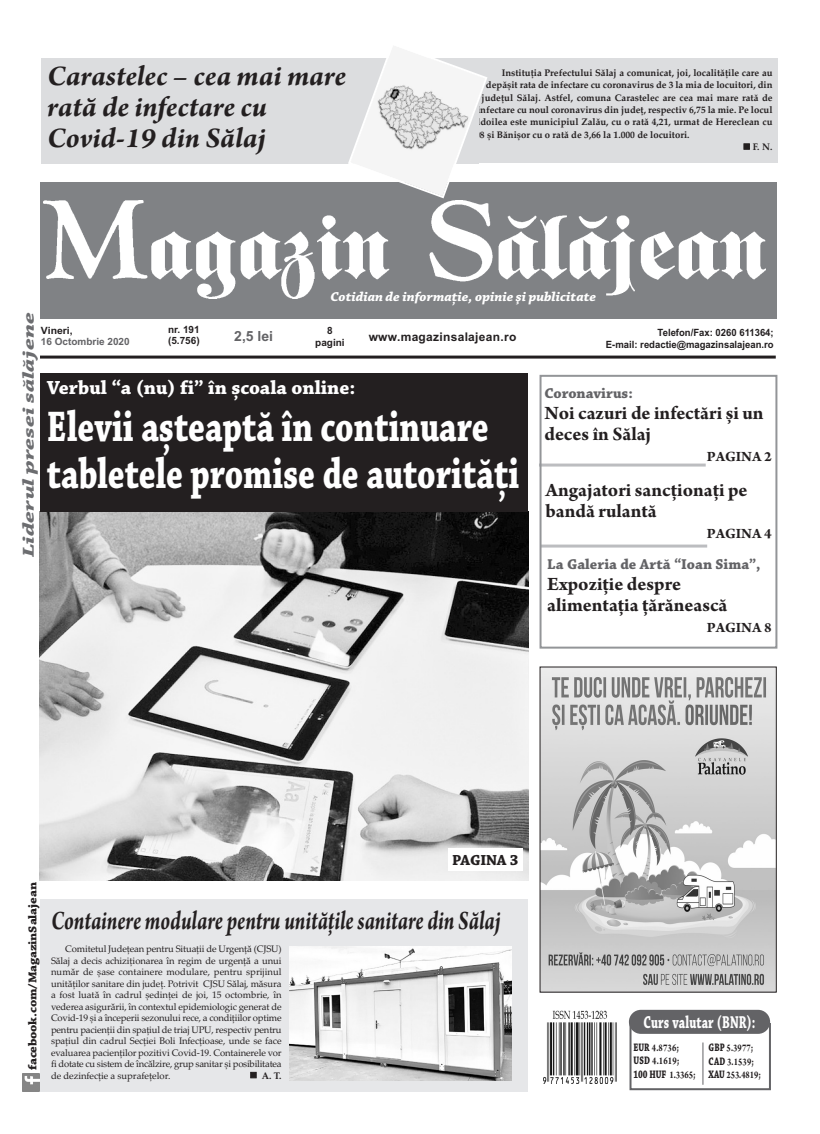
<style>
.page{position:relative;width:820px;height:1134px;background:#fff}
.page>*{position:absolute;margin:0;border:0;box-sizing:border-box;transform-origin:0 0}
.t1{font:700 45px/47px "Chaparral Pro";color:#fff;scale:.75 1}
.t2{font:italic 700 30px/31px "Arno Pro";color:#231f20}
.t3{font:italic 700 28px "Arno Pro";color:#231f20;scale:.75 1}
.t4{font:700 20px/21px "Arno Pro";color:#231f20}
.t5{font:700 20px "Chaparral Pro";color:#fff}
.t6{font:700 18.1px "Chaparral Pro";letter-spacing:.015em;color:#fff;scale:.67 1}
.t7{font:italic 700 16.6px "Chaparral Pro";color:#6c6d70;scale:1.5 1}
.t8{font:700 15.3px "Chaparral Pro";letter-spacing:-.01em;color:#231f20}
.t9{font:700 15px "Chaparral Pro";color:#636366}
.t10{font:700 15px "Arno Pro";color:#231f20}
.t11{font:700 14px "Arial";color:#636366}
.t12{font:italic 700 13.6px "Chaparral Pro";color:#fff}
.t13{font:700 12px "Chaparral Pro";letter-spacing:-.01em;color:#231f20;scale:1.11 1}
.t14{font:700 12px "Arial";letter-spacing:.025em;color:#231f20}
.t15{font:700 11.5px "Chaparral Pro";letter-spacing:-.005em;color:#231f20;scale:.74 1}
.t16{font:700 10.8px/13.7px "Arno Pro";letter-spacing:.015em;color:#231f20;scale:.78 1}
.t17{font:700 10.8px/13.7px "Arno Pro";letter-spacing:.015em;color:#231f20;scale:.79 1}
.t18{font:700 10px/12.5px "Arial";color:#231f20;text-align:right;scale:.95 1}
.t19{font:700 10px/12px "Arial";color:#231f20;text-align:center}
.t20{font:700 10px "Arial";color:#636366}
.t21{font:700 10px "Arial";color:#231f20;scale:1.05 1}
.t22{font:9.5px/11.5px "Palatino Linotype";letter-spacing:-.01em;color:#231f20;text-align:justify}
.t23{font:700 9.5px "Palatino Linotype";color:#231f20}
.s1{font-family:"Chaparral Pro";font-size:11.5px}
.s2{font-size:11.4px}
.s3{font-family:"Arno Pro";font-size:10.8px}
.s4{font-family:"Arno Pro"}
.s5{font-family:"Chaparral Pro";font-size:11.4px}
</style>
<div class="page">
<div style="left:40px;top:899px;width:487px;height:192px;background:#e6e7e9"></div>
<img style="left:22px;top:1074px;width:17px;height:17px">
<div style="left:478px;top:58px;width:299px;height:105px;background:#dcdddf"></div>
<div style="left:42px;top:59px;width:436px;height:105px;background:#dcdddf"></div>
<hr style="left:538px;top:464px;width:167px;height:3px;background:#bcbdc0">
<hr style="left:540px;top:545px;width:167px;height:3px;background:#bcbdc0">
<div style="left:539px;top:375px;width:238px;height:274px;border:2px solid #939598"></div>
<div style="left:40px;top:182px;width:736px;height:136px;background:#808285"></div>
<div style="left:629px;top:1023px;width:141px;height:67px;border:2px solid #636366"></div>
<div style="left:628px;top:1010px;width:141px;height:24px;background:#636366;border-radius:12px"></div>
<hr style="left:702px;top:1042px;width:1px;height:43px;background:#636366">
<img style="left:543px;top:1010px;width:72px;height:73px">
<img style="left:541px;top:668px;width:233px;height:323px">
<hr style="left:40px;top:356px;width:735px;height:3px;background:#231f20">
<img style="left:44px;top:200px;width:721px;height:99px">
<svg style="left:346px;top:58px;width:141px;height:141px"></svg>
<img style="left:40px;top:511px;width:488px;height:370px">
<div style="left:40px;top:374px;width:487px;height:138px;background:#231f20"></div>
<div style="left:448px;top:848px;width:74px;height:23px;background:#fff"></div>
<img style="left:289px;top:946px;width:222px;height:135px">
<h2 class="t2" style="left:47px;top:59px;width:300px">Carastelec – cea mai mare rată de infectare cu<br>Covid-19 din Sălaj</h2>
<p class="t23" style="left:501px;top:67px;width:272px">Instituţia Prefectului Sălaj a comunicat, joi, localităţile care au</p>
<p class="t23" style="left:486px;top:80px;width:288px">depășit rata de infectare cu coronavirus de 3 la mia de locuitori, din</p>
<p class="t23" style="left:481px;top:92px;width:292px">judeţul Sălaj. Astfel, comuna Carastelec are cea mai mare rată de</p>
<p class="t23" style="left:477px;top:104px;width:297px">infectare cu noul coronavirus din judeţ, respectiv 6,75 la mie. Pe locul</p>
<p class="t23" style="left:472px;top:117px;width:301px">aldoilea este municipiul Zalău, cu o rată 4,21, urmat de Hereclean cu</p>
<p class="t23" style="left:468px;top:129px;width:223px">4,08 și Bănișor cu o rată de 3,66 la 1.000 de locuitori.</p>
<p class="t23" style="left:752px;top:141px;width:21px">F. N.</p>
<h3 class="t12" style="left:330px;top:289px;width:267px">Cotidian de informaţie, opinie şi publicitate</h3>
<h3 class="t7" style="left:18px;top:557px;width:165px;rotate:-90deg">Liderul presei sălăjene</h3>
<p class="t21" style="left:41px;top:327px;width:32px">Vineri,</p>
<p class="t20" style="left:41px;top:338px;width:90px">16 Octombrie 2020</p>
<p class="t19" style="left:168px;top:325px;width:33px;line-height:11.1px;text-align:left">nr. 191 (5.756)</p>
<p class="t19" style="left:315px;top:325px;width:31px">8 pagini</p>
<h3 class="t11" style="left:234px;top:330px;width:40px">2,5 lei</h3>
<p class="t14" style="left:368px;top:332px;width:149px">www.magazinsalajean.ro</p>
<h3 class="t5" style="left:47px;top:380px;width:310px">Verbul “a (nu) fi” în școala online:</h3>
<h1 class="t1" style="left:47px;top:408px;width:631px">Elevii așteaptă în continuare tabletele promise de autorități</h1>
<p class="t18" style="left:605px;top:327px;width:178px">Telefon/Fax: 0260 611364;<br>E-mail: redactie@magazinsalajean.ro</p>
<h3 class="t9" style="left:544px;top:387px;width:90px">Coronavirus:</h3>
<h3 class="t4" style="left:544px;top:404px;width:220px">Noi cazuri de infectări și un deces în Sălaj</h3>
<h3 class="t10" style="left:706px;top:451px;width:66px">PAGINA 2</h3>
<h3 class="t4" style="left:545px;top:481px;width:203px">Angajatori sancționați pe bandă rulantă</h3>
<h3 class="t10" style="left:706px;top:528px;width:66px">PAGINA 4</h3>
<h3 class="t9" style="left:547px;top:559px;width:215px">La Galeria de Artă “Ioan Sima”,</h3>
<h3 class="t4" style="left:547px;top:576px;width:181px">Expoziție despre alimentația țărănească</h3>
<h3 class="t10" style="left:706px;top:622px;width:66px">PAGINA 8</h3>
<p class="t13" style="left:28px;top:1070px;width:171px;rotate:-90deg">facebook.com/MagazinSalajean</p>
<h3 class="t8" style="left:452px;top:854px;width:68px">PAGINA 3</h3>
<h3 class="t3" style="left:51px;top:903px;width:600px">Containere modulare pentru unitățile sanitare din Sălaj</h3>
<p class="t22" style="left:51px;top:944px;width:232px;text-indent:14px">Comitetul Judeţean pentru Situaţii de Urgenţă (CJSU)<br>Sălaj a decis achiziţionarea în regim de urgenţă a unui număr de șase containere modulare, pentru sprĳinul unităţilor sanitare din judeţ. Potrivit CJSU Sălaj, măsura a fost luată în cadrul ședinţei de joi, 15 octombrie, în vederea asigurării, în contextul epidemiologic generat de Covid-19 și a începerii sezonului rece, a condiţiilor optime pentru pacienţii din spaţiul de triaj UPU, respectiv pentru spaţiul din cadrul Secţiei Boli Infecţioase, unde se face evaluarea pacienţilor pozitivi Covid-19. Containerele vor fi dotate cu sistem de încălzire, grup sanitar și posibilitatea de dezinfecţie a suprafeţelor.</p>
<p class="t23" style="left:261px;top:1070px;width:21px">A. T.</p>
<h3 class="t6" style="left:643px;top:1015px;width:169px">Curs valutar (BNR):</h3>
<p class="t17" style="left:633px;top:1042px;width:60px"><span class="s1">EUR</span> 4.8736<span class="s2">;<br></span><span class="s1">USD</span> 4.1619<span class="s2">;</span></p>
<p class="t15" style="left:633px;top:1070px;width:86px">100 HUF <span class="s3">1.3365</span><span class="s4">;</span></p>
<p class="t16" style="left:708px;top:1042px;width:69px"><span class="s5">GBP</span> 5.3977<span class="s2">;<br></span><span class="s5">CAD</span> 3.1539<span class="s2">;<br></span><span class="s5">XAU</span> 253.4819<span class="s2">;</span></p>
</div>
